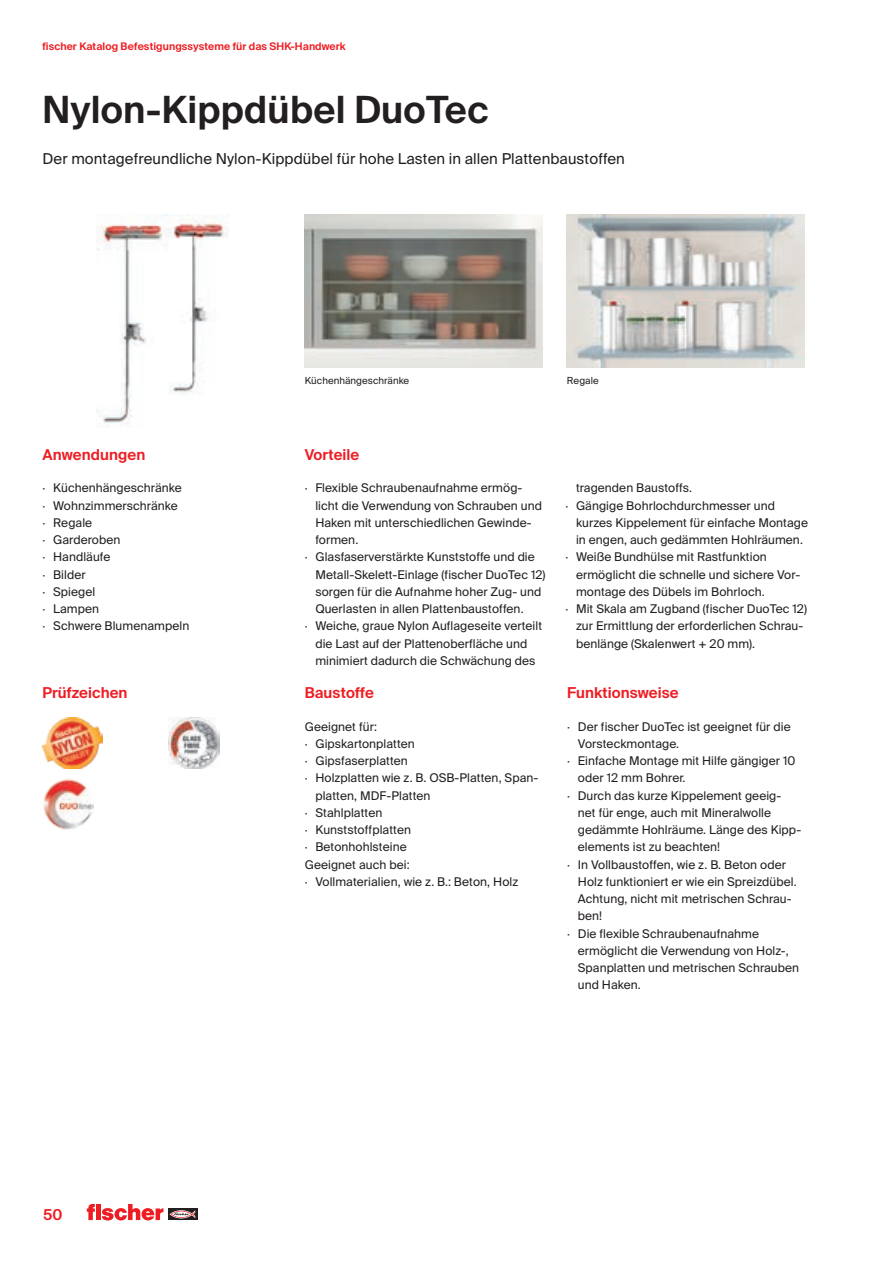
<style>
.page{position:relative;width:893px;height:1263px;background:#fff}
.page>*{position:absolute;margin:0;border:0;box-sizing:border-box;transform-origin:0 0}
.CB_AF_01_HEAD_25PT_S{font:600 37.5px "fischerstrong";letter-spacing:.005em;color:#231f20}
.CB_AF_02_SUBHEAD_REG{font:15px "fischerstrong";letter-spacing:.005em;color:#231f20}
.CB_AF_02_SUBHEAD_SB{font:600 15px "fischerstrong";letter-spacing:.005em;color:#ee1d23}
.CB_AF_03_COPY_REG{font:12px/17.2px "fischerstrong";letter-spacing:.005em;color:#231f20}
.t1{font:600 10.5px "fischerstrong";letter-spacing:.005em;color:#ee1d23}
.CB_AF_04_CAPTION_REG{font:9.75px "fischerstrong";letter-spacing:.005em;color:#231f20}
</style>
<div class="page">
<svg style="left:168px;top:1208px;width:29px;height:12px"></svg>
<svg style="left:169px;top:1210px;width:26px;height:8px"></svg>
<svg style="left:87px;top:1204px;width:76px;height:16px"></svg>
<img style="left:305px;top:215px;width:237px;height:153px">
<img style="left:97px;top:215px;width:131px;height:212px">
<img style="left:567px;top:215px;width:238px;height:153px">
<img style="left:43px;top:718px;width:60px;height:51px">
<img style="left:169px;top:718px;width:51px;height:51px">
<img style="left:43px;top:779px;width:51px;height:50px">
<p class="t1" style="left:43px;top:41px;width:305px">fischer Katalog Befestigungssysteme für das SHK-Handwerk</p>
<p class="CB_AF_01_HEAD_25PT_S" style="left:43px;top:88px;width:448px">Nylon-Kippdübel DuoTec</p>
<p class="CB_AF_02_SUBHEAD_REG" style="left:43px;top:150px;width:584px">Der montagefreundliche Nylon-Kippdübel für hohe Lasten in allen Plattenbaustoffen</p>
<p class="CB_AF_02_SUBHEAD_SB" style="left:43px;top:446px;width:104px">Anwendungen</p>
<p class="CB_AF_03_COPY_REG" style="left:43px;top:479px;width:141px">· Küchenhängeschränke</p>
<p class="CB_AF_03_COPY_REG" style="left:43px;top:497px;width:137px">· Wohnzimmerschränke</p>
<p class="CB_AF_03_COPY_REG" style="left:43px;top:514px;width:51px">· Regale</p>
<p class="CB_AF_03_COPY_REG" style="left:43px;top:531px;width:79px">· Garderoben</p>
<p class="CB_AF_03_COPY_REG" style="left:43px;top:548px;width:69px">· Handläufe</p>
<p class="CB_AF_03_COPY_REG" style="left:43px;top:566px;width:45px">· Bilder</p>
<p class="CB_AF_03_COPY_REG" style="left:43px;top:583px;width:54px">· Spiegel</p>
<p class="CB_AF_03_COPY_REG" style="left:43px;top:600px;width:58px">· Lampen</p>
<p class="CB_AF_03_COPY_REG" style="left:43px;top:617px;width:148px">· Schwere Blumenampeln</p>
<p class="CB_AF_02_SUBHEAD_SB" style="left:43px;top:684px;width:87px">Prüfzeichen</p>
<p class="CB_AF_02_SUBHEAD_SB" style="left:43px;top:1206px;width:21px">50</p>
<p class="CB_AF_04_CAPTION_REG" style="left:305px;top:375px;width:106px">Küchenhängeschränke</p>
<p class="CB_AF_04_CAPTION_REG" style="left:567px;top:375px;width:33px">Regale</p>
<p class="CB_AF_02_SUBHEAD_SB" style="left:305px;top:446px;width:56px">Vorteile</p>
<p class="CB_AF_03_COPY_REG" style="left:315px;top:479px;width:228px;text-indent:-11px">· Flexible Schraubenaufnahme ermög&shy;licht die Verwendung von Schrauben und<br>Haken mit unterschiedlichen Gewinde&shy;formen.</p>
<p class="CB_AF_03_COPY_REG" style="left:315px;top:548px;width:232px;text-indent:-11px">· Glasfaserverstärkte Kunststoffe und die Metall-Skelett-Einlage (fischer DuoTec 12) sorgen für die Aufnahme hoher Zug- und Querlasten in allen Plattenbaustoffen.</p>
<p class="CB_AF_03_COPY_REG" style="left:305px;top:617px;width:239px;text-align:center">· Weiche, graue Nylon Auflageseite verteilt die Last auf der Plattenoberfläche und minimiert dadurch die Schwächung des</p>
<p class="CB_AF_02_SUBHEAD_SB" style="left:305px;top:684px;width:71px">Baustoffe</p>
<p class="CB_AF_03_COPY_REG" style="left:305px;top:718px;width:74px">Geeignet für:</p>
<p class="CB_AF_03_COPY_REG" style="left:305px;top:735px;width:112px">· Gipskartonplatten</p>
<p class="CB_AF_03_COPY_REG" style="left:305px;top:752px;width:105px">· Gipsfaserplatten</p>
<p class="CB_AF_03_COPY_REG" style="left:315px;top:770px;width:224px;text-indent:-11px">· Holzplatten wie z. B. OSB-Platten, Span&shy;platten, MDF-Platten</p>
<p class="CB_AF_03_COPY_REG" style="left:305px;top:804px;width:79px">· Stahlplatten</p>
<p class="CB_AF_03_COPY_REG" style="left:305px;top:821px;width:108px">· Kunststoffplatten</p>
<p class="CB_AF_03_COPY_REG" style="left:305px;top:839px;width:103px">· Betonhohlsteine</p>
<p class="CB_AF_03_COPY_REG" style="left:305px;top:856px;width:106px">Geeignet auch bei:</p>
<p class="CB_AF_03_COPY_REG" style="left:305px;top:873px;width:215px">· Vollmaterialien, wie z. B.: Beton, Holz</p>
<p class="CB_AF_03_COPY_REG" style="left:576px;top:479px;width:117px">tragenden Baustoffs.</p>
<p class="CB_AF_03_COPY_REG" style="left:576px;top:497px;width:233px;text-indent:-11px">· Gängige Bohrlochdurchmesser und kurzes Kippelement für einfache Montage in engen, auch gedämmten Hohlräumen.</p>
<p class="CB_AF_03_COPY_REG" style="left:576px;top:548px;width:226px;text-indent:-11px">· Weiße Bundhülse mit Rastfunktion ermöglicht die schnelle und sichere Vor&shy;montage des Dübels im Bohrloch.</p>
<p class="CB_AF_03_COPY_REG" style="left:576px;top:600px;width:232px;text-indent:-11px">· Mit Skala am Zugband (fischer DuoTec 12) zur Ermittlung der erforderlichen Schrau&shy;benlänge (Skalenwert + 20 mm).</p>
<p class="CB_AF_02_SUBHEAD_SB" style="left:567px;top:684px;width:113px">Funktionsweise</p>
<p class="CB_AF_03_COPY_REG" style="left:578px;top:718px;width:214px;text-indent:-11px">· Der fischer DuoTec ist geeignet für die<br>Vorsteckmontage.</p>
<p class="CB_AF_03_COPY_REG" style="left:578px;top:752px;width:219px;text-indent:-11px">· Einfache Montage mit Hilfe gängiger 10 oder 12 mm Bohrer.</p>
<p class="CB_AF_03_COPY_REG" style="left:578px;top:787px;width:225px;text-indent:-11px">· Durch das kurze Kippelement geeig&shy;net für enge, auch mit Mineralwolle gedämmte Hohlräume. Länge des Kipp&shy;elements ist zu beachten!</p>
<p class="CB_AF_03_COPY_REG" style="left:578px;top:856px;width:220px;text-indent:-11px">· In Vollbaustoffen, wie z. B. Beton oder<br>Holz funktioniert er wie ein Spreizdübel.<br>Achtung, nicht mit metrischen Schrau&shy;ben!</p>
<p class="CB_AF_03_COPY_REG" style="left:578px;top:925px;width:223px;text-indent:-11px">· Die flexible Schraubenaufnahme ermöglicht die Verwendung von Holz-,<br>Spanplatten und metrischen Schrauben und Haken.</p>
</div>
